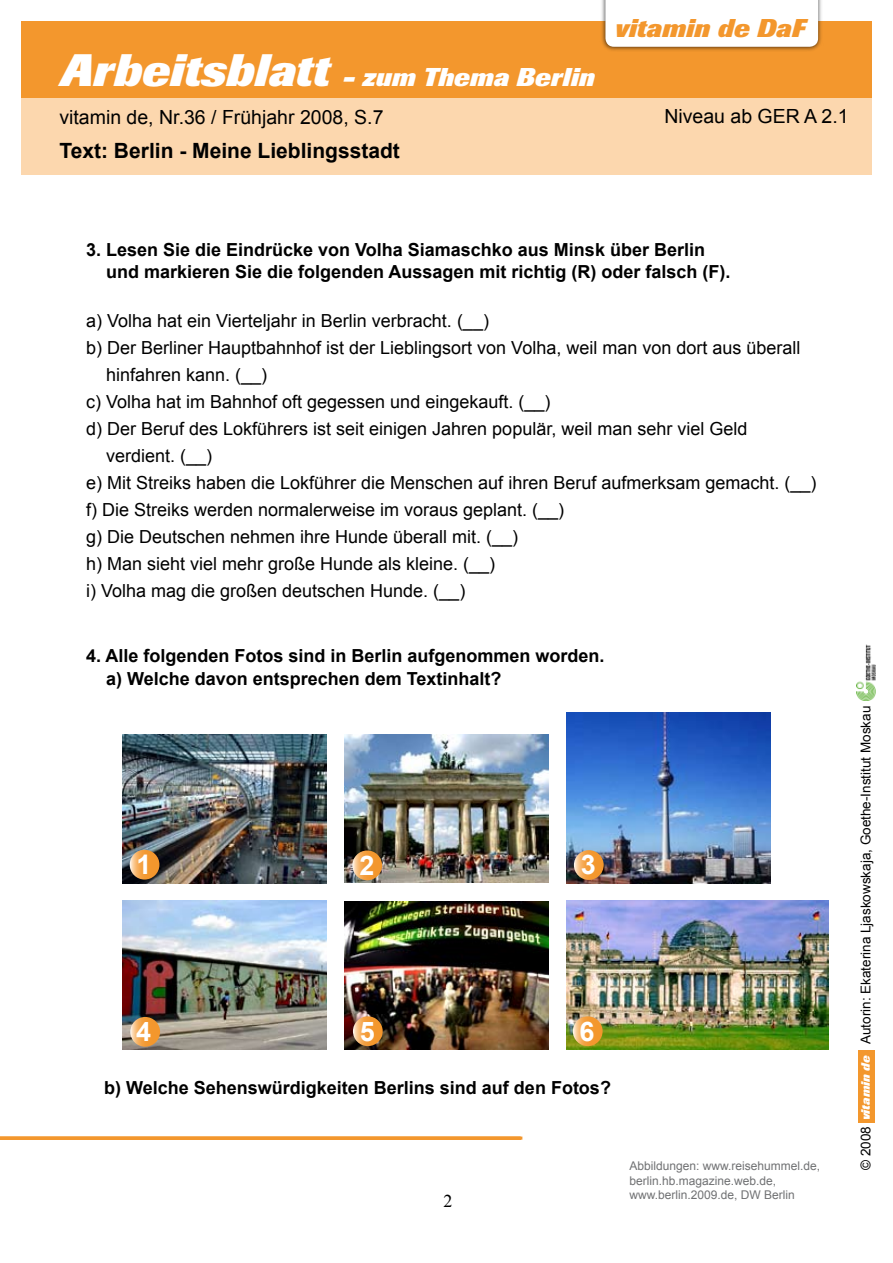
<style>
.page{position:relative;width:893px;height:1263px;background:#fff}
.page>*{position:absolute;margin:0;border:0;box-sizing:border-box;transform-origin:0 0}
.t1{font:700 27px "Arial";color:#fff}
.t2{font:italic 800 25.5px "Imago";color:#fff}
.t3{font:italic 800 25.5px "Imago";letter-spacing:.005em;color:#f3972d}
.t4{font:700 21px "Arial";color:#000}
.t5{font:19.5px "Arial";color:#000}
.t6{font:18px "Arial";color:#000}
.t7{font:700 18px/22.5px "Arial";color:#000}
.t8{font:13.5px "Arial";color:#000}
.t9{font:12px/14.4px "Arial";color:#707173}
.t10{font:italic 800 12px "Imago";color:#fff}
.s1{font-size:45px}
</style>
<div class="page">
<div style="left:858px;top:1050px;width:16px;height:72px;background:#f3972d"></div>
<img style="left:857px;top:644px;width:19px;height:57px">
<img style="left:123px;top:734px;width:204px;height:149px">
<img style="left:344px;top:734px;width:204px;height:149px">
<img style="left:567px;top:712px;width:204px;height:171px">
<img style="left:123px;top:901px;width:204px;height:149px">
<img style="left:345px;top:901px;width:204px;height:149px">
<div style="left:21px;top:98px;width:851px;height:76px;background:#fcd7ae"></div>
<div style="left:21px;top:21px;width:851px;height:77px;background:#f3972d"></div>
<div style="left:600px;top:0;width:224px;height:52px;background:#000;opacity:.7"></div>
<div style="left:605px;top:0;width:213px;height:47px;background:#fff"></div>
<img style="left:566px;top:901px;width:263px;height:149px">
<svg style="left:0;top:1136px;width:522px;height:4px;background:#f39d3a"></svg>
<svg style="left:130px;top:850px;width:29px;height:29px"></svg>
<svg style="left:352px;top:850px;width:30px;height:30px"></svg>
<svg style="left:574px;top:850px;width:30px;height:30px"></svg>
<svg style="left:130px;top:1017px;width:30px;height:30px"></svg>
<svg style="left:353px;top:1016px;width:30px;height:30px"></svg>
<svg style="left:573px;top:1016px;width:30px;height:30px"></svg>
<h2 class="t3" style="left:615px;top:13px;width:192px">vitamin de DaF</h2>
<h2 class="t2" style="left:60px;top:63px;width:536px"><span class="s1">Arbeitsblatt</span> - zum Thema Berlin</h2>
<p class="t5" style="left:59px;top:104px;width:326px">vitamin de, Nr.36 / Frühjahr 2008, S.7</p>
<p class="t5" style="left:664px;top:104px;width:186px">Niveau ab GER A 2.1</p>
<p class="t4" style="left:60px;top:137px;width:342px">Text: Berlin - Meine Lieblingsstadt</p>
<p class="t7" style="left:106px;top:239px;width:626px;text-indent:-20px">3. Lesen Sie die Eindrücke von Volha Siamaschko aus Minsk über Berlin und markieren Sie die folgenden Aussagen mit richtig (R) oder falsch (F).</p>
<p class="t6" style="left:86px;top:308px;width:404px">a) Volha hat ein Vierteljahr in Berlin verbracht. (__)</p>
<p class="t6" style="left:86px;top:335px;width:716px">b) Der Berliner Hauptbahnhof ist der Lieblingsort von Volha, weil man von dort aus überall</p>
<p class="t6" style="left:106px;top:362px;width:163px">hinfahren kann. (__)</p>
<p class="t6" style="left:86px;top:389px;width:466px">c) Volha hat im Bahnhof oft gegessen und eingekauft. (__)</p>
<p class="t6" style="left:86px;top:416px;width:663px">d) Der Beruf des Lokführers ist seit einigen Jahren populär, weil man sehr viel Geld</p>
<p class="t6" style="left:106px;top:443px;width:108px">verdient. (__)</p>
<p class="t6" style="left:86px;top:470px;width:732px">e) Mit Streiks haben die Lokführer die Menschen auf ihren Beruf aufmerksam gemacht. (__)</p>
<p class="t6" style="left:86px;top:497px;width:480px">f) Die Streiks werden normalerweise im voraus geplant. (__)</p>
<p class="t6" style="left:86px;top:524px;width:434px">g) Die Deutschen nehmen ihre Hunde überall mit. (__)</p>
<p class="t6" style="left:86px;top:551px;width:411px">h) Man sieht viel mehr große Hunde als kleine. (__)</p>
<p class="t6" style="left:86px;top:578px;width:381px">i) Volha mag die großen deutschen Hunde. (__)</p>
<p class="t7" style="left:106px;top:645px;width:500px;text-indent:-20px">4. Alle folgenden Fotos sind in Berlin aufgenommen worden. a) Welche davon entsprechen dem Textinhalt?</p>
<h1 class="t1" style="left:136px;top:847px;width:17px">1</h1>
<h1 class="t1" style="left:360px;top:847px;width:17px">2</h1>
<h1 class="t1" style="left:581px;top:847px;width:17px">3</h1>
<h1 class="t1" style="left:136px;top:1014px;width:17px">4</h1>
<h1 class="t1" style="left:360px;top:1014px;width:17px">5</h1>
<h1 class="t1" style="left:579px;top:1014px;width:17px">6</h1>
<p class="t7" style="left:104px;top:1077px;width:508px">b) Welche Sehenswürdigkeiten Berlins sind auf den Fotos?</p>
<p class="t9" style="left:629px;top:1159px;width:192px">Abbildungen: www.reisehummel.de, berlin.hb.magazine.web.de, www.berlin.2009.de, DW Berlin</p>
<p class="t8" style="left:857px;top:1044px;width:340px;rotate:-90deg">Autorin: Ekaterina Ljaskowskaja, Goethe-Institut Moskau</p>
<p class="t10" style="left:859px;top:1120px;width:66px;rotate:-90deg">vitamin de</p>
<p class="t8" style="left:857px;top:1170px;width:45px;rotate:-90deg">© 2008</p>
</div>
